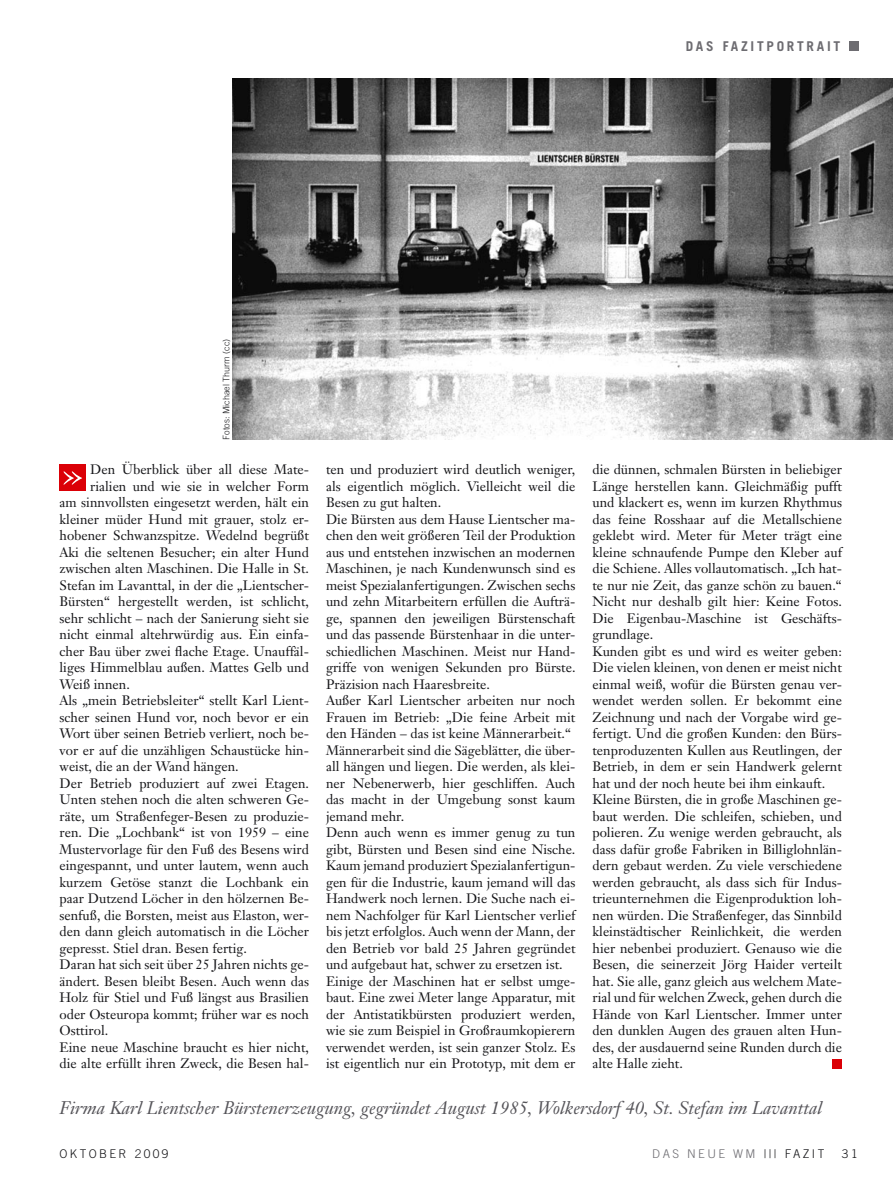
<style>
.page{position:relative;width:893px;height:1191px;background:#fff}
.page>*{position:absolute;margin:0;border:0;box-sizing:border-box;transform-origin:0 0}
.text{font:italic 18px "Janson Text";color:#555459}
.text-2{font:13.5px/16.5px "Janson Text";color:#151518;text-align:justify}
.pagina_re{font:700 13.5px "Trade Gothic";letter-spacing:.2em;color:#6d6c71}
.paginamonat_li{font:300 12px "Trade Gothic";letter-spacing:.2em;color:#6d6c71}
.paginamonat_re{font:300 12px "Trade Gothic";letter-spacing:.2em;color:#151518}
.fotohinweis{font:300 9px "Trade Gothic";color:#151518}
.s1{color:#151518}
</style>
<div class="page">
<div style="left:849px;top:41px;width:10px;height:10px;background:#6d6c71"></div>
<div style="left:60px;top:464px;width:26px;height:26px;background:#db0007"></div>
<svg style="left:64px;top:471px;width:18px;height:14px"></svg>
<img style="left:232px;top:79px;width:661px;height:360px">
<div style="left:832px;top:1058px;width:10px;height:10px;background:#db0007"></div>
<p class="pagina_re" style="left:686px;top:38px;width:156px">DAS FAZITPORTRAIT</p>
<p class="fotohinweis" style="left:221px;top:440px;width:103px;rotate:-90deg">Fotos: Michael Thurm (cc)</p>
<p class="text-2" style="left:90px;top:461px;width:220px">Den Überblick über all diese Mate-</p>
<p class="text-2" style="left:90px;top:477px;width:220px">rialien und wie sie in welcher Form</p>
<p class="text-2" style="left:60px;top:494px;width:251px">am sinnvollsten eingesetzt werden, hält ein</p>
<p class="text-2" style="left:60px;top:510px;width:251px">kleiner müder Hund mit grauer, stolz er-</p>
<p class="text-2" style="left:60px;top:527px;width:251px">hobener Schwanzspitze. Wedelnd begrüßt</p>
<p class="text-2" style="left:60px;top:543px;width:251px">Aki die seltenen Besucher; ein alter Hund</p>
<p class="text-2" style="left:60px;top:560px;width:251px">zwischen alten Maschinen. Die Halle in St.</p>
<p class="text-2" style="left:60px;top:576px;width:251px">Stefan im Lavanttal, in der die „Lientscher-</p>
<p class="text-2" style="left:60px;top:593px;width:251px">Bürsten“ hergestellt werden, ist schlicht,</p>
<p class="text-2" style="left:60px;top:609px;width:251px">sehr schlicht – nach der Sanierung sieht sie</p>
<p class="text-2" style="left:60px;top:626px;width:251px">nicht einmal altehrwürdig aus. Ein einfa-</p>
<p class="text-2" style="left:60px;top:642px;width:251px">cher Bau über zwei flache Etage. Unauffäl-</p>
<p class="text-2" style="left:60px;top:659px;width:251px">liges Himmelblau außen. Mattes Gelb und</p>
<p class="text-2" style="left:60px;top:675px;width:72px">Weiß innen.</p>
<p class="text-2" style="left:60px;top:692px;width:251px">Als „mein Betriebsleiter“ stellt Karl Lient&shy;scher seinen Hund vor, noch bevor er ein Wort über seinen Betrieb verliert, noch be&shy;vor er auf die unzähligen Schaustücke hin&shy;weist, die an der Wand hängen.</p>
<p class="text-2" style="left:60px;top:774px;width:251px">Der Betrieb produziert auf zwei Etagen.<br>Unten stehen noch die alten schweren Ge&shy;räte, um Straßenfeger-Besen zu produzie&shy;ren. Die „Lochbank“ ist von 1959 – eine Mustervorlage für den Fuß des Besens wird eingespannt, und unter lautem, wenn auch kurzem Getöse stanzt die Lochbank ein paar Dutzend Löcher in den hölzernen Be&shy;senfuß, die Borsten, meist aus Elaston, wer&shy;den dann gleich automatisch in die Löcher gepresst. Stiel dran. Besen fertig.</p>
<p class="text-2" style="left:60px;top:956px;width:251px">Daran hat sich seit über 25 Jahren nichts ge&shy;ändert. Besen bleibt Besen. Auch wenn das Holz für Stiel und Fuß längst aus Brasilien oder Osteuropa kommt; früher war es noch Osttirol.</p>
<p class="text-2" style="left:60px;top:1038px;width:251px">Eine neue Maschine braucht es hier nicht, die alte erfüllt ihren Zweck, die Besen hal-</p>
<p class="text-2" style="left:592px;top:461px;width:251px">die dünnen, schmalen Bürsten in beliebiger Länge herstellen kann. Gleichmäßig pufft und klackert es, wenn im kurzen Rhythmus das feine Rosshaar auf die Metallschiene geklebt wird. Meter für Meter trägt eine kleine schnaufende Pumpe den Kleber auf die Schiene. Alles vollautomatisch. „Ich hat&shy;te nur nie Zeit, das ganze schön zu bauen.“ Nicht nur deshalb gilt hier: Keine Fotos.<br>Die Eigenbau-Maschine ist Geschäfts&shy;grundlage.</p>
<p class="text-2" style="left:592px;top:642px;width:251px">Kunden gibt es und wird es weiter geben:<br>Die vielen kleinen, von denen er meist nicht einmal weiß, wofür die Bürsten genau ver&shy;wendet werden sollen. Er bekommt eine Zeichnung und nach der Vorgabe wird ge&shy;fertigt. Und die großen Kunden: den Bürs&shy;tenproduzenten Kullen aus Reutlingen, der Betrieb, in dem er sein Handwerk gelernt hat und der noch heute bei ihm einkauft.</p>
<p class="text-2" style="left:592px;top:791px;width:251px">Kleine Bürsten, die in große Maschinen ge&shy;baut werden. Die schleifen, schieben, und polieren. Zu wenige werden gebraucht, als dass dafür große Fabriken in Billiglohnlän&shy;dern gebaut werden. Zu viele verschiedene werden gebraucht, als dass sich für Indus&shy;trieunternehmen die Eigenproduktion loh&shy;nen würden. Die Straßenfeger, das Sinnbild kleinstädtischer Reinlichkeit, die werden hier nebenbei produziert. Genauso wie die Besen, die seinerzeit Jörg Haider verteilt hat. Sie alle, ganz gleich aus welchem Mate&shy;rial und für welchen Zweck, gehen durch die Hände von Karl Lientscher. Immer unter den dunklen Augen des grauen alten Hun&shy;des, der ausdauernd seine Runden durch die alte Halle zieht.</p>
<p class="text" style="left:60px;top:1096px;width:764px">Firma Karl Lientscher Bürstenerzeugung, gegründet August 1985, Wolkersdorf 40, St. Stefan im Lavanttal</p>
<p class="text-2" style="left:326px;top:461px;width:251px">ten und produziert wird deutlich weniger, als eigentlich möglich. Vielleicht weil die Besen zu gut halten.</p>
<p class="text-2" style="left:326px;top:510px;width:251px">Die Bürsten aus dem Hause Lientscher ma&shy;chen den weit größeren Teil der Produktion aus und entstehen inzwischen an modernen Maschinen, je nach Kundenwunsch sind es meist Spezialanfertigungen. Zwischen sechs und zehn Mitarbeitern erfüllen die Aufträ&shy;ge, spannen den jeweiligen Bürstenschaft und das passende Bürstenhaar in die unter&shy;schiedlichen Maschinen. Meist nur Hand&shy;griffe von wenigen Sekunden pro Bürste.<br>Präzision nach Haaresbreite.</p>
<p class="text-2" style="left:326px;top:692px;width:251px">Außer Karl Lientscher arbeiten nur noch Frauen im Betrieb: „Die feine Arbeit mit den Händen – das ist keine Männerarbeit.“</p>
<p class="text-2" style="left:326px;top:741px;width:251px">Männerarbeit sind die Sägeblätter, die über&shy;all hängen und liegen. Die werden, als klei&shy;ner Nebenerwerb, hier geschliffen. Auch das macht in der Umgebung sonst kaum jemand mehr.</p>
<p class="text-2" style="left:326px;top:824px;width:251px">Denn auch wenn es immer genug zu tun gibt, Bürsten und Besen sind eine Nische.<br>Kaum jemand produziert Spezialanfertigun&shy;gen für die Industrie, kaum jemand will das Handwerk noch lernen. Die Suche nach ei&shy;nem Nachfolger für Karl Lientscher verlief bis jetzt erfolglos. Auch wenn der Mann, der den Betrieb vor bald 25 Jahren gegründet und aufgebaut hat, schwer zu ersetzen ist.</p>
<p class="text-2" style="left:326px;top:972px;width:251px">Einige der Maschinen hat er selbst umge&shy;baut. Eine zwei Meter lange Apparatur, mit der Antistatikbürsten produziert werden, wie sie zum Beispiel in Großraumkopierern verwendet werden, ist sein ganzer Stolz. Es ist eigentlich nur ein Prototyp, mit dem er</p>
<p class="paginamonat_re" style="left:60px;top:1146px;width:111px">OKTOBER 2009</p>
<p class="paginamonat_li" style="left:652px;top:1146px;width:174px">DAS NEUE WM <span class="s1">||| FAZIT</span></p>
<p class="paginamonat_re" style="left:842px;top:1146px;width:17px">31</p>
</div>
